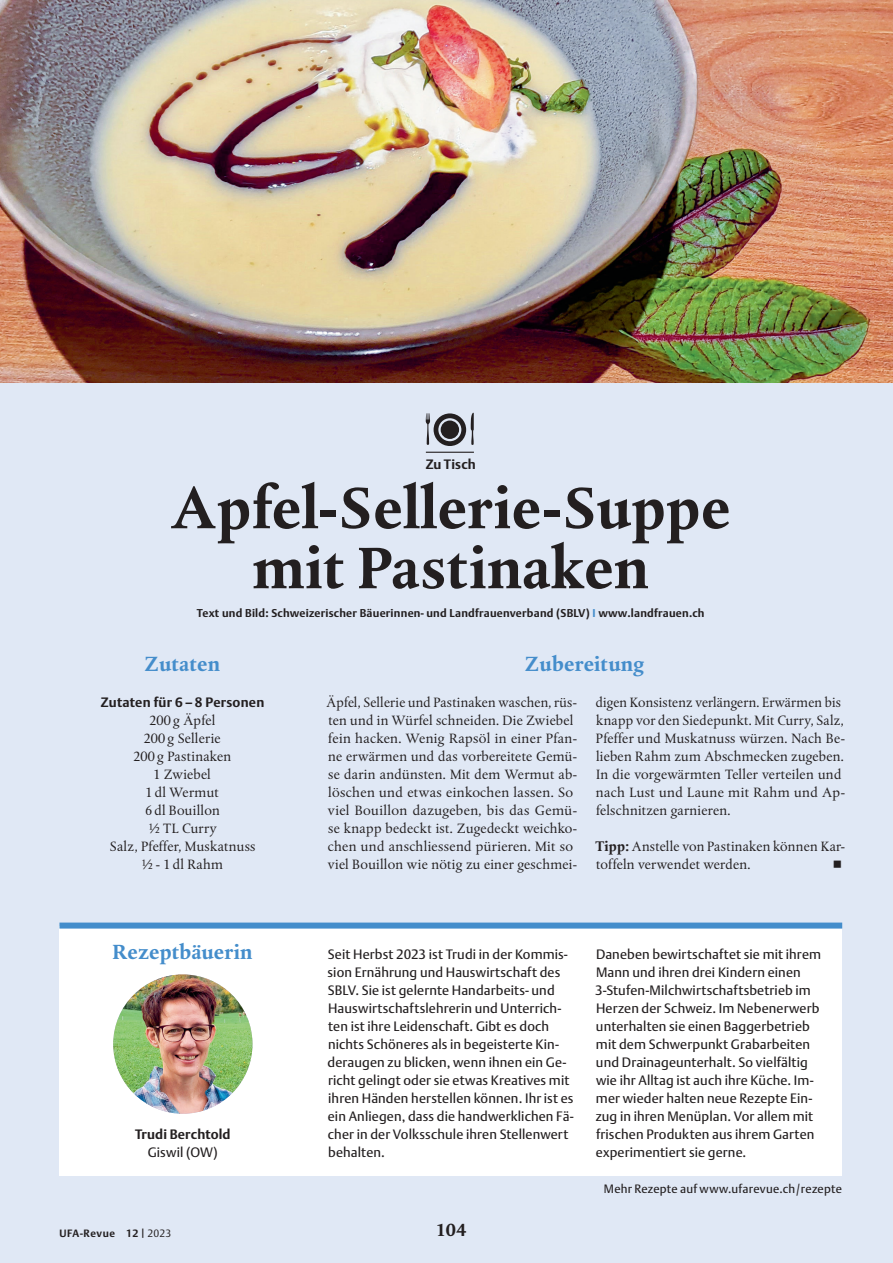
<style>
.page{position:relative;width:893px;height:1263px;background:#fff}
.page>*{position:absolute;margin:0;border:0;box-sizing:border-box;transform-origin:0 0}
.t1{font:700 60px/60px "DTL Albertina TOT";letter-spacing:.005em;color:#231f20;text-align:center}
.t2{font:700 21px "DTL Albertina TOT";letter-spacing:.01em;color:#448dcb}
.t3{font:700 18px "DTL Albertina TOT";color:#231f20}
.t4{font:14.25px/18px "DTL Albertina TOT";letter-spacing:.015em;color:#231f20}
.t5{font:14.25px "Universal Newswith Comm Pi";color:#231f20}
.t6{font:13.5px/18px "DTL Argo TOT";letter-spacing:.005em;color:#231f20}
.t7{font:700 13.5px "DTL Argo TOT";letter-spacing:.01em;color:#231f20}
.t8{font:12px "DTL Argo TOT";letter-spacing:.015em;color:#231f20}
.t9{font:700 11.25px "DTL Argo TOT";letter-spacing:.02em;color:#231f20}
.t10{font:700 10.5px "DTL Argo TOT";letter-spacing:.045em;color:#231f20}
.s1{color:#448dcb}
.s2{font-weight:700}
.s3{font-weight:400}
.s4{font-weight:300}
</style>
<div class="page">
<div style="left:0;top:383px;width:893px;height:880px;background:#e0e8f5"></div>
<img style="left:0;top:0;width:893px;height:383px">
<div style="left:60px;top:926px;width:782px;height:250px;background:#fff"></div>
<div style="left:59px;top:922px;width:783px;height:6px;background:#448dcb"></div>
<img style="left:113px;top:974px;width:139px;height:140px;border-radius:70px">
<svg style="left:426px;top:413px;width:48px;height:33px"></svg>
<hr style="left:426px;top:452px;width:48px;height:1px;background:#231f20">
<p class="t7" style="left:426px;top:456px;width:52px">Zu Tisch</p>
<h1 class="t1" style="left:171px;top:477px;width:561px">Apfel-Sellerie-Suppe mit Pastinaken</h1>
<p class="t9" style="left:197px;top:606px;width:509px">Text und Bild: Schweizerischer Bäuerinnen- und Landfrauenverband (SBLV) <span class="s1">I</span> www.landfrauen.ch</p>
<h2 class="t2" style="left:144px;top:650px;width:78px">Zutaten</h2>
<h2 class="t2" style="left:525px;top:650px;width:121px">Zubereitung</h2>
<p class="t7" style="left:101px;top:694px;width:165px">Zutaten für 6 – 8 Personen</p>
<p class="t4" style="left:110px;top:711px;width:147px;text-align:center">200 g Äpfel<br>200 g Sellerie<br>200 g Pastinaken<br>1 Zwiebel<br>1 dl Wermut<br>6 dl Bouillon<br>½ TL Curry<br>Salz, Pfeffer, Muskatnuss ½ - 1 dl Rahm</p>
<p class="t4" style="left:326px;top:693px;width:252px">Äpfel, Sellerie und Pastinaken waschen, rüs&shy;ten und in Würfel schneiden. Die Zwiebel fein hacken. Wenig Rapsöl in einer Pfan&shy;ne erwärmen und das vorbereitete Gemü&shy;se darin andünsten. Mit dem Wermut ab&shy;löschen und etwas einkochen lassen. So viel Bouillon dazugeben, bis das Gemü&shy;se knapp bedeckt ist. Zugedeckt weichko&shy;chen und anschliessend pürieren. Mit so viel Bouillon wie nötig zu einer geschmei-</p>
<p class="t4" style="left:596px;top:693px;width:251px">digen Konsistenz verlängern. Erwärmen bis knapp vor den Siedepunkt. Mit Curry, Salz, Pfeffer und Muskatnuss würzen. Nach Be&shy;lieben Rahm zum Abschmecken zugeben.<br>In die vorgewärmten Teller verteilen und nach Lust und Laune mit Rahm und Ap&shy;felschnitzen garnieren.</p>
<p class="t4" style="left:595px;top:837px;width:251px"><span class="s2">Tipp:</span> Anstelle von Pastinaken können Kar&shy;toffeln verwendet werden.</p>
<p class="t5" style="left:833px;top:858px;width:9px">n</p>
<h2 class="t2" style="left:112px;top:938px;width:142px">Rezeptbäuerin</h2>
<p class="t7" style="left:135px;top:1126px;width:97px">Trudi Berchtold</p>
<p class="t6" style="left:148px;top:1143px;width:72px">Giswil (OW)</p>
<p class="t6" style="left:328px;top:945px;width:247px">Seit Herbst 2023 ist Trudi in der Kommis&shy;sion Ernährung und Hauswirtschaft des SBLV. Sie ist gelernte Handarbeits- und Hauswirtschaftslehrerin und Unterrich&shy;ten ist ihre Leidenschaft. Gibt es doch nichts Schöneres als in begeisterte Kin&shy;deraugen zu blicken, wenn ihnen ein Ge&shy;richt gelingt oder sie etwas Kreatives mit ihren Händen herstellen können. Ihr ist es ein Anliegen, dass die handwerklichen Fä&shy;cher in der Volksschule ihren Stellenwert behalten.</p>
<p class="t10" style="left:60px;top:1227px;width:113px">UFA-Revue 12<span class="s3">|</span><span class="s4">2023</span></p>
<h3 class="t3" style="left:436px;top:1218px;width:32px">104</h3>
<p class="t6" style="left:595px;top:945px;width:228px">Daneben bewirtschaftet sie mit ihrem Mann und ihren drei Kindern einen 3-Stufen-Milchwirtschaftsbetrieb im Herzen der Schweiz. Im Nebenerwerb unterhalten sie einen Baggerbetrieb mit dem Schwerpunkt Grabarbeiten und Drainageunterhalt. So vielfältig wie ihr Alltag ist auch ihre Küche. Im&shy;mer wieder halten neue Rezepte Ein&shy;zug in ihren Menüplan. Vor allem mit frischen Produkten aus ihrem Garten experimentiert sie gerne.</p>
<p class="t8" style="left:604px;top:1181px;width:239px">Mehr Rezepte auf www.ufarevue.ch/rezepte</p>
</div>
